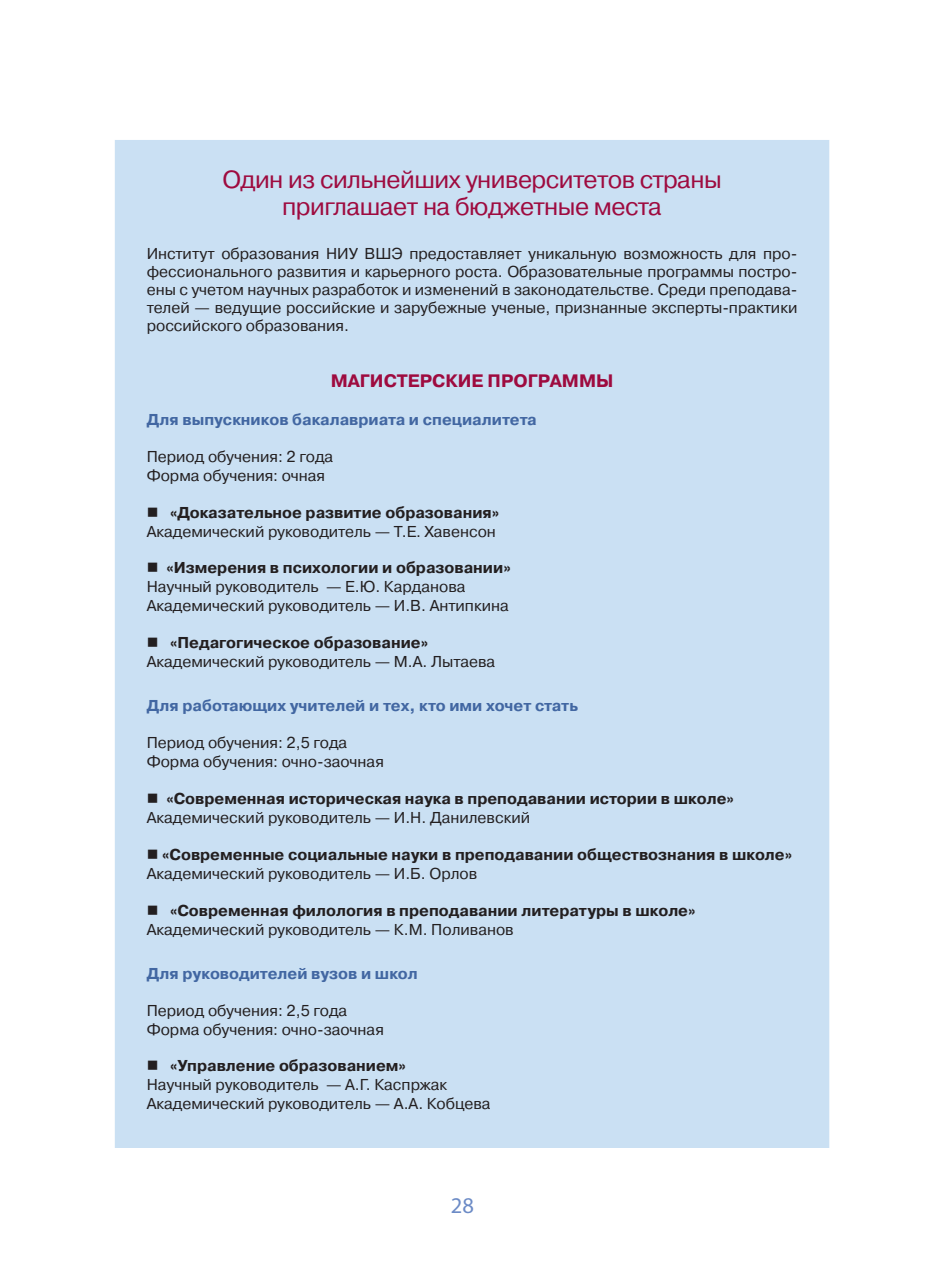
<style>
.page{position:relative;width:925px;height:1276px;background:#fff}
.page>*{position:absolute;margin:0;border:0;box-sizing:border-box;transform-origin:0 0}
.реклама_1{font:24.75px/27px "Pragmatica";letter-spacing:-.02em;color:#9e0b3f;text-align:center}
.t1{font:22.5px "Myriad Pro";color:#6c8bc6}
.реклама_2{font:700 18px "Pragmatica";color:#9e0b3f}
.Основное_текст{font:15.75px/18.9px "Pragmatica";color:#231f20}
.t2{font:700 15.75px/18.9px "Pragmatica";color:#231f20}
.t3{font:700 15.75px "Pragmatica";color:#4267a2}
.s1{font-weight:700}
.s2{font-weight:400}
</style>
<div class="page">
<div style="left:115px;top:140px;width:714px;height:1008px;background:#cae0f3"></div>
<p class="реклама_1" style="left:222px;top:167px;width:501px">Один из сильнейших университетов страны приглашает на бюджетные места</p>
<p class="Основное_текст" style="left:147px;top:244px;width:652px;line-height:18px;text-align:justify">Институт образования НИУ ВШЭ предоставляет уникальную возможность для про&shy;фессионального развития и карьерного роста. Образовательные программы постро&shy;ены с учетом научных разработок и изменений в законодательстве. Среди преподава&shy;телей — ведущие российские и зарубежные ученые, признанные эксперты-практики российского образования.</p>
<p class="реклама_2" style="left:331px;top:369px;width:284px">МАГИСТЕРСКИЕ ПРОГРАММЫ</p>
<p class="t3" style="left:147px;top:409px;width:391px">Для выпускников бакалавриата и специалитета</p>
<p class="Основное_текст" style="left:147px;top:447px;width:188px">Период обучения: 2 года<br>Форма обучения: очная</p>
<p class="Основное_текст" style="left:147px;top:503px;width:354px">■ <span class="s1">«Доказательное развитие образования»<br></span>Академический руководитель — Т.Е. Хавенсон</p>
<p class="Основное_текст" style="left:147px;top:559px;width:365px">■ <span class="s1">«Измерения в психологии и образовании»<br></span>Научный руководитель — Е.Ю. Карданова<br>Академический руководитель — И.В. Антипкина</p>
<p class="Основное_текст" style="left:147px;top:633px;width:350px">■ <span class="s1">«Педагогическое образование»<br></span>Академический руководитель — М.А. Лытаева</p>
<p class="t3" style="left:147px;top:695px;width:433px">Для работающих учителей и тех, кто ими хочет стать</p>
<p class="Основное_текст" style="left:147px;top:733px;width:239px">Период обучения: 2,5 года<br>Форма обучения: очно-заочная</p>
<p class="t2" style="left:147px;top:789px;width:589px">■ «Современная историческая наука в преподавании истории в школе»<br><span class="s2">Академический руководитель — И.Н. Данилевский</span></p>
<p class="t2" style="left:147px;top:845px;width:647px">■ «Современные социальные науки в преподавании обществознания в школе»<br><span class="s2">Академический руководитель — И.Б. Орлов</span></p>
<p class="t2" style="left:147px;top:901px;width:550px">■ «Современная филология в преподавании литературы в школе»<br><span class="s2">Академический руководитель — К.М. Поливанов</span></p>
<p class="t3" style="left:147px;top:963px;width:273px">Для руководителей вузов и школ</p>
<p class="Основное_текст" style="left:147px;top:1001px;width:239px">Период обучения: 2,5 года<br>Форма обучения: очно-заочная</p>
<p class="Основное_текст" style="left:147px;top:1057px;width:345px">■ <span class="s1">«Управление образованием»<br></span>Научный руководитель — А.Г. Каспржак<br>Академический руководитель — А.А. Кобцева</p>
<h2 class="t1" style="left:451px;top:1191px;width:25px">28</h2>
</div>
